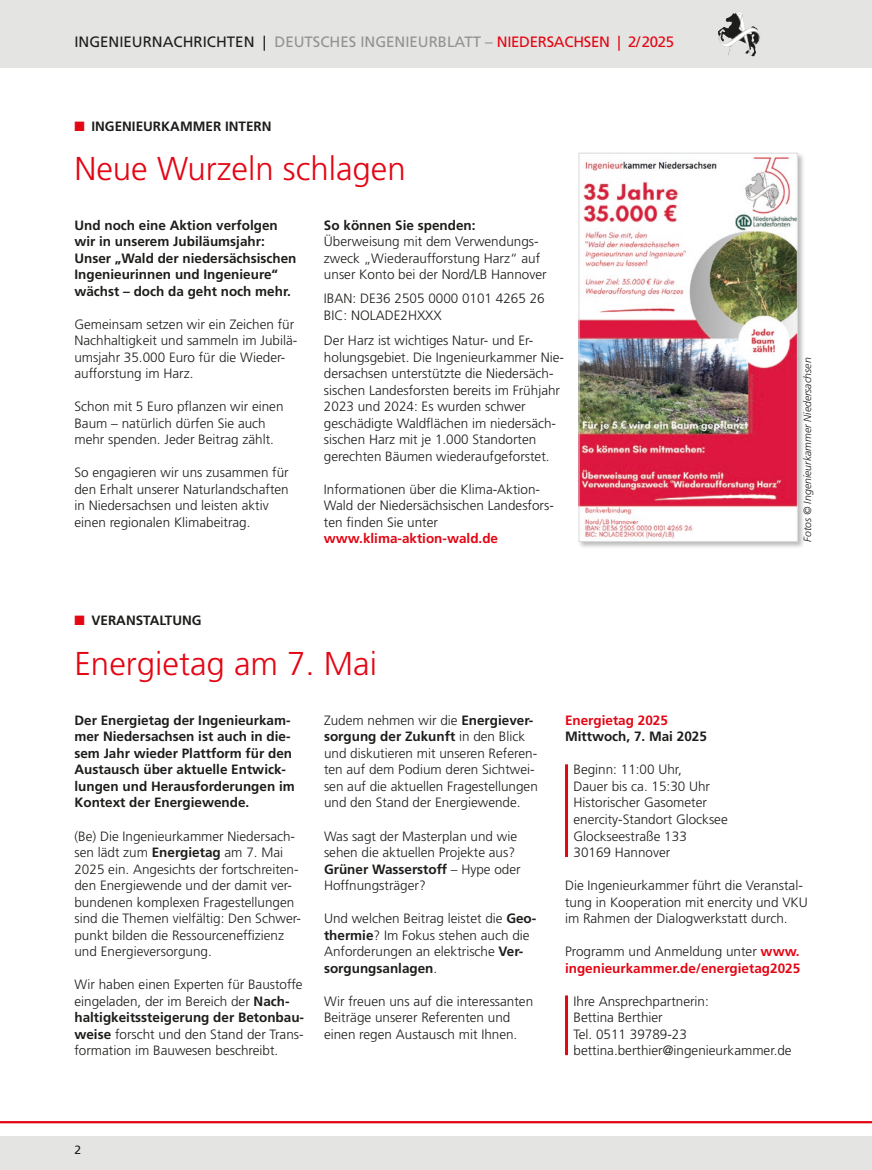
<style>
.page{position:relative;width:872px;height:1170px;background:#fff}
.page>*{position:absolute;margin:0;border:0;box-sizing:border-box;transform-origin:0 0}
.Headline{font:300 33px "Frutiger LT Std";color:#e30614}
.t1{font:15px "Frutiger LT Std";color:#939292}
.Fließtext_Abstand{font:300 13.5px/16.5px "Frutiger LT Std";color:#1d1d1b}
.Fließtext_Abstand-2{font:700 13.5px/16.5px "Frutiger LT Std";color:#1d1d1b}
.Fließtext_mit_roter_Linie{font:300 13.5px "Frutiger LT Std";color:#1d1d1b}
.Fließtext{font:300 13.5px/16.5px "Frutiger LT Std";color:#1d1d1b}
.Fließtext_Abstand-3{font:700 13.5px/16.5px "Frutiger LT Std";color:#e30614}
.Fließtext-2{font:700 13.5px "Frutiger LT Std";color:#e30614}
.Fließtext-3{font:700 13.5px "Frutiger LT Std";color:#1d1d1b}
.Fließtext_Bold_Rot{font:700 13.5px "Frutiger LT Std";color:#e30614}
.t2{font:12px "Frutiger LT Std";color:#1d1d1b}
.QUELLE-CREDITS{font:italic 300 10.5px "Frutiger LT Std";color:#1d1d1b}
.s1{color:#1d1d1b}
.s2{color:#e30614}
.s3{font-weight:700}
.s4{font-weight:300;color:#1d1d1b}
</style>
<div class="page">
<div style="left:0;top:1135px;width:872px;height:34px;background:#e4e4e3"></div>
<hr style="left:0;top:1120px;width:872px;height:3px;background:#e30614">
<div style="left:0;top:0;width:872px;height:68px;background:#e4e4e3"></div>
<img style="left:725px;top:12px;width:14px;height:9px">
<div style="left:577px;top:152px;width:228px;height:397px;background:#1d1d1b;opacity:.3"></div>
<img style="left:581px;top:155px;width:214px;height:384px">
<div style="left:579px;top:153px;width:218px;height:388px;border:1px solid #dadada"></div>
<hr style="left:565px;top:764px;width:3px;height:92px;background:#e30614">
<hr style="left:565px;top:995px;width:3px;height:59px;background:#e30614">
<p class="t1" style="left:74px;top:33px;width:601px"><span class="s1">INGENIEURNACHRICHTEN |</span> DEUTSCHES INGENIEURBLATT – <span class="s2">NIEDERSACHSEN | 2/2025</span></p>
<p class="Fließtext_Abstand-2" style="left:74px;top:118px;width:199px"><span class="s2">■</span> INGENIEURKAMMER INTERN</p>
<p class="Headline" style="left:74px;top:150px;width:333px">Neue Wurzeln schlagen</p>
<p class="Fließtext_Abstand-2" style="left:74px;top:217px;width:224px">Und noch eine Aktion verfolgen wir in unserem Jubiläumsjahr:<br>Unser „Wald der niedersächsischen<br>Ingenieurinnen und Ingenieure“ wächst – doch da geht noch mehr.</p>
<p class="Fließtext_Abstand" style="left:74px;top:316px;width:224px">Gemeinsam setzen wir ein Zeichen für Nachhaltigkeit und sammeln im Jubilä&shy;umsjahr 35.000 Euro für die Wieder&shy;aufforstung im Harz.</p>
<p class="Fließtext_Abstand" style="left:74px;top:398px;width:211px">Schon mit 5 Euro pflanzen wir einen<br>Baum – natürlich dürfen Sie auch mehr spenden. Jeder Beitrag zählt.</p>
<p class="Fließtext_Abstand" style="left:74px;top:464px;width:216px">So engagieren wir uns zusammen für den Erhalt unserer Naturlandschaften in Niedersachsen und leisten aktiv einen regionalen Klimabeitrag.</p>
<p class="Fließtext_Abstand-2" style="left:324px;top:217px;width:153px">So können Sie spenden:</p>
<p class="Fließtext" style="left:324px;top:233px;width:224px">Überweisung mit dem Verwendungs&shy;zweck „Wiederaufforstung Harz“ auf unser Konto bei der Nord/LB Hannover</p>
<p class="Fließtext" style="left:324px;top:290px;width:222px">IBAN: DE36 2505 0000 0101 4265 26</p>
<p class="Fließtext" style="left:324px;top:307px;width:119px">BIC: NOLADE2HXXX</p>
<p class="Fließtext_Abstand" style="left:324px;top:332px;width:242px">Der Harz ist wichtiges Natur- und Er&shy;holungsgebiet. Die Ingenieurkammer Nie&shy;dersachsen unterstützte die Niedersäch&shy;sischen Landesforsten bereits im Frühjahr 2023 und 2024: Es wurden schwer geschädigte Waldflächen im niedersäch&shy;sischen Harz mit je 1.000 Standorten gerechten Bäumen wiederaufgeforstet.</p>
<p class="Fließtext_Abstand" style="left:324px;top:481px;width:231px">Informationen über die Klima-Aktion-<br>Wald der Niedersächsischen Landesfors&shy;ten finden Sie unter</p>
<p class="Fließtext-2" style="left:324px;top:530px;width:176px">www.klima-aktion-wald.de</p>
<p class="QUELLE-CREDITS" style="left:801px;top:541px;width:186px;rotate:-90deg">Fotos © Ingenieurkammer Niedersachsen</p>
<p class="Fließtext_Abstand-2" style="left:74px;top:612px;width:129px"><span class="s2">■</span> VERANSTALTUNG</p>
<p class="Headline" style="left:74px;top:645px;width:304px">Energietag am 7. Mai</p>
<p class="Fließtext_Abstand-2" style="left:74px;top:712px;width:222px">Der Energietag der Ingenieurkam&shy;mer Niedersachsen ist auch in die&shy;sem Jahr wieder Plattform für den<br>Austausch über aktuelle Entwick&shy;lungen und Herausforderungen im<br>Kontext der Energiewende.</p>
<p class="Fließtext_Abstand" style="left:74px;top:827px;width:228px">(Be) Die Ingenieurkammer Niedersach&shy;sen lädt zum <span class="s3">Energietag</span> am 7. Mai 2025 ein. Angesichts der fortschreiten&shy;den Energiewende und der damit ver&shy;bundenen komplexen Fragestellungen sind die Themen vielfältig: Den Schwer&shy;punkt bilden die Ressourceneffizienz und Energieversorgung.</p>
<p class="Fließtext_Abstand" style="left:74px;top:976px;width:231px">Wir haben einen Experten für Baustoffe eingeladen, der im Bereich der <span class="s3">Nach&shy;haltigkeitssteigerung der Betonbau&shy;weise</span> forscht und den Stand der Trans&shy;formation im Bauwesen beschreibt.</p>
<p class="Fließtext_Abstand" style="left:324px;top:712px;width:215px">Zudem nehmen wir die <span class="s3">Energiever&shy;sorgung der Zukunft</span> in den Blick und diskutieren mit unseren Referen&shy;ten auf dem Podium deren Sichtwei&shy;sen auf die aktuellen Fragestellungen und den Stand der Energiewende.</p>
<p class="Fließtext_Abstand" style="left:324px;top:827px;width:198px">Was sagt der Masterplan und wie sehen die aktuellen Projekte aus?<br><span class="s3">Grüner Wasserstoff</span> – Hype oder<br>Hoffnungsträger?</p>
<p class="Fließtext_Abstand" style="left:324px;top:910px;width:214px">Und welchen Beitrag leistet die <span class="s3">Geo&shy;thermie</span>? Im Fokus stehen auch die<br>Anforderungen an elektrische <span class="s3">Ver&shy;sorgungsanlagen</span>.</p>
<p class="Fließtext_Abstand" style="left:324px;top:992px;width:211px">Wir freuen uns auf die interessanten<br>Beiträge unserer Referenten und einen regen Austausch mit Ihnen.</p>
<p class="Fließtext_Bold_Rot" style="left:565px;top:712px;width:104px">Energietag 2025</p>
<p class="Fließtext-3" style="left:565px;top:728px;width:143px">Mittwoch, 7. Mai 2025</p>
<p class="Fließtext_mit_roter_Linie" style="left:573px;top:762px;width:110px">Beginn: 11:00 Uhr,</p>
<p class="Fließtext_mit_roter_Linie" style="left:573px;top:778px;width:138px">Dauer bis ca. 15:30 Uhr</p>
<p class="Fließtext_mit_roter_Linie" style="left:573px;top:795px;width:135px">Historischer Gasometer</p>
<p class="Fließtext_mit_roter_Linie" style="left:573px;top:811px;width:156px">enercity-Standort Glocksee</p>
<p class="Fließtext_mit_roter_Linie" style="left:573px;top:828px;width:115px">Glockseestraße 133</p>
<p class="Fließtext_mit_roter_Linie" style="left:573px;top:844px;width:98px">30169 Hannover</p>
<p class="Fließtext_Abstand" style="left:565px;top:877px;width:244px">Die Ingenieurkammer führt die Veranstal&shy;tung in Kooperation mit enercity und VKU im Rahmen der Dialogwerkstatt durch.</p>
<p class="Fließtext_Abstand-3" style="left:565px;top:943px;width:237px"><span class="s4">Programm und Anmeldung unter</span> www. ingenieurkammer.de/energietag2025</p>
<p class="Fließtext_mit_roter_Linie" style="left:573px;top:993px;width:137px">Ihre Ansprechpartnerin:</p>
<p class="Fließtext_mit_roter_Linie" style="left:573px;top:1009px;width:91px">Bettina Berthier</p>
<p class="Fließtext_mit_roter_Linie" style="left:573px;top:1026px;width:115px">Tel. 0511 39789-23</p>
<p class="Fließtext_mit_roter_Linie" style="left:573px;top:1042px;width:220px">bettina.berthier@ingenieurkammer.de</p>
<p class="t2" style="left:74px;top:1142px;width:8px">2</p>
</div>
